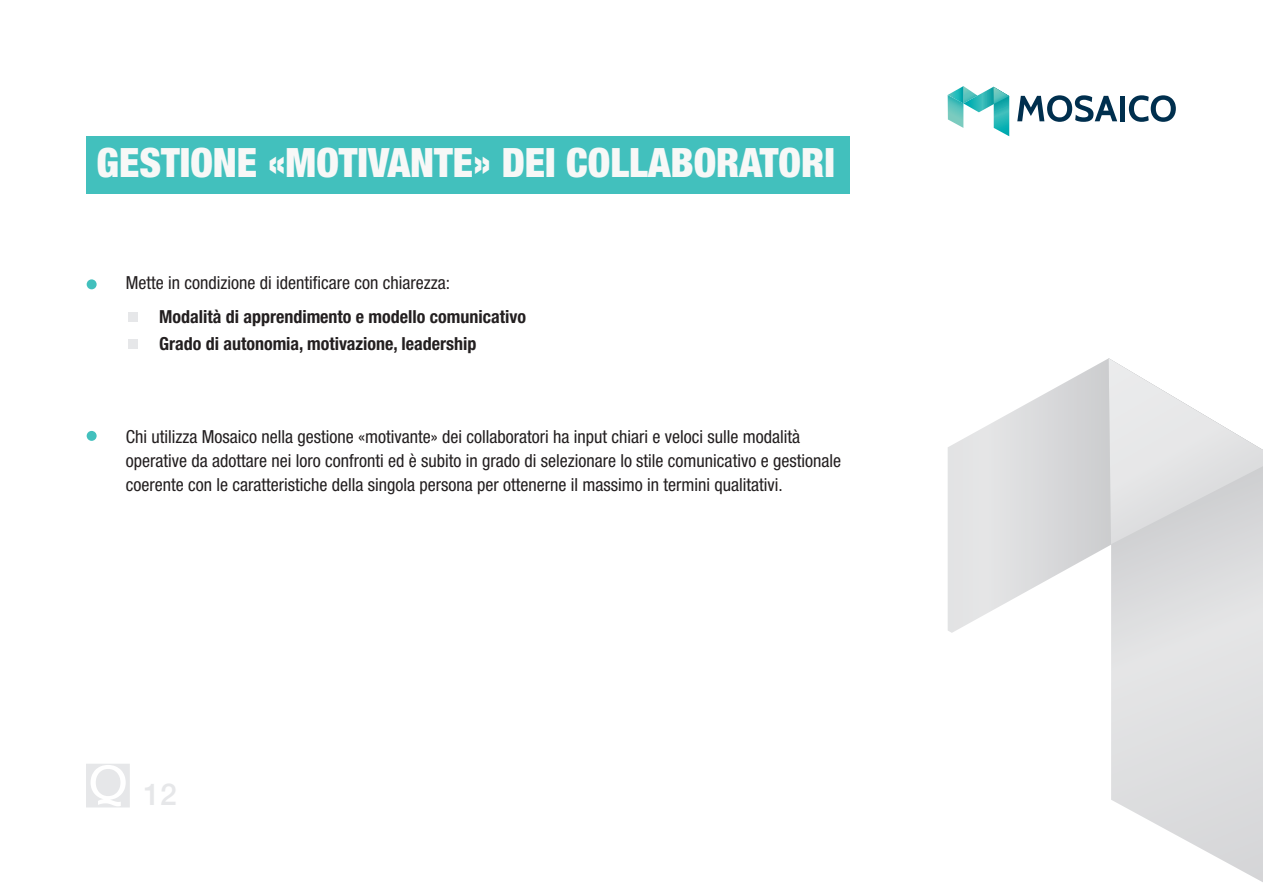
<style>
.page{position:relative;width:1263px;height:893px;background:#fff}
.page>*{position:absolute;margin:0;border:0;box-sizing:border-box;transform-origin:0 0}
.t1{font:900 condensed 40.5px "Helvetica Neue LT Std";color:#f7f8f7}
.t2{font:500 30px "Helvetica Neue";color:#e6e7e9}
.t3{font:condensed 18px/24px "Helvetica Neue LT Std";color:#231f20}
.t4{font:700 condensed 18px/27px "Helvetica Neue LT Std";color:#231f20}
</style>
<div class="page">
<svg style="left:948px;top:86px;width:61px;height:50px"></svg>
<svg style="left:1017px;top:95px;width:100px;height:27px"></svg>
<div style="left:1120px;top:96px;width:5px;height:25px;background:#002f4e"></div>
<svg style="left:1129px;top:95px;width:47px;height:27px"></svg>
<svg style="left:86px;top:764px;width:44px;height:43px"></svg>
<div style="left:87px;top:279px;width:10px;height:10px;background:#42c0bd;border-radius:50%"></div>
<div style="left:87px;top:431px;width:10px;height:10px;background:#42c0bd;border-radius:50%"></div>
<div style="left:86px;top:136px;width:763px;height:58px;background:#42c0bd"></div>
<svg style="left:948px;top:358px;width:161px;height:275px"></svg>
<svg style="left:1109px;top:544px;width:154px;height:338px;background:#e2e2e3"></svg>
<svg style="left:1109px;top:358px;width:154px;height:186px"></svg>
<div style="left:128px;top:312px;width:9px;height:9px;background:#e6e7e9"></div>
<div style="left:128px;top:339px;width:9px;height:9px;background:#e6e7e9"></div>
<h1 class="t1" style="left:97px;top:138px;width:740px">GESTIONE «MOTIVANTE» DEI COLLABORATORI</h1>
<p class="t3" style="left:126px;top:270px;width:326px">Mette in condizione di identificare con chiarezza:</p>
<p class="t4" style="left:159px;top:303px;width:368px">Modalità di apprendimento e modello comunicativo<br>Grado di autonomia, motivazione, leadership</p>
<p class="t3" style="left:126px;top:425px;width:717px">Chi utilizza Mosaico nella gestione «motivante» dei collaboratori ha input chiari e veloci sulle modalità operative da adottare nei loro confronti ed è subito in grado di selezionare lo stile comunicativo e gestionale coerente con le caratteristiche della singola persona per ottenerne il massimo in termini qualitativi.</p>
<h2 class="t2" style="left:143px;top:770px;width:35px">12</h2>
</div>
